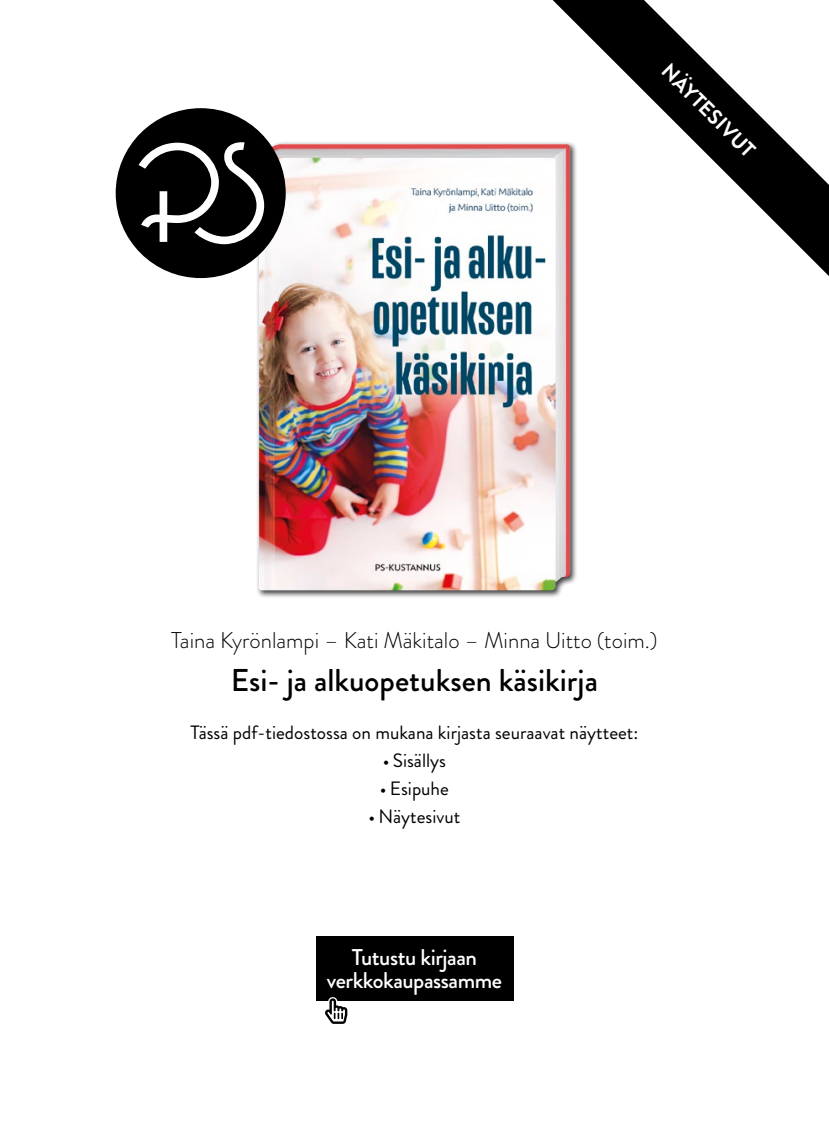
<style>
.page{position:relative;width:829px;height:1136px;background:#fff}
.page>*{position:absolute;margin:0;border:0;box-sizing:border-box;transform-origin:0 0}
.teoksen_nimi{font:500 31.5px "Brandon Grotesque";color:#000}
.tekijä_t{font:300 22.75px "Brandon Grotesque";color:#000}
.t1{font:500 22.75px/22.8px "Brandon Grotesque";letter-spacing:-.02em;color:#fff;text-align:center}
.t2{font:700 21px "Brandon Grotesque";color:#fff}
.Tässä_pdf_ssä_mukana{font:19.25px "Brandon Grotesque";color:#000}
</style>
<div class="page">
<div style="left:256px;top:141px;width:322px;height:457px;background:#000;opacity:.75"></div>
<img style="left:259px;top:144px;width:311px;height:446px">
<div style="left:316px;top:937px;width:197px;height:64px;background:#000"></div>
<svg style="left:325px;top:997px;width:23px;height:27px"></svg>
<svg style="left:552px;top:0;width:276px;height:276px"></svg>
<svg style="left:116px;top:108px;width:170px;height:170px"></svg>
<p class="t2" style="left:675px;top:57px;width:124px;rotate:45deg">NÄYTESIVUT</p>
<p class="tekijä_t" style="left:171px;top:625px;width:488px">Taina Kyrönlampi – Kati Mäkitalo – Minna Uitto (toim.)</p>
<p class="teoksen_nimi" style="left:231px;top:659px;width:368px">Esi- ja alkuopetuksen käsikirja</p>
<p class="Tässä_pdf_ssä_mukana" style="left:190px;top:719px;width:449px">Tässä pdf-tiedostossa on mukana kirjasta seuraavat näytteet:</p>
<p class="Tässä_pdf_ssä_mukana" style="left:383px;top:747px;width:65px">• Sisällys</p>
<p class="Tässä_pdf_ssä_mukana" style="left:380px;top:775px;width:70px">• Esipuhe</p>
<p class="Tässä_pdf_ssä_mukana" style="left:368px;top:803px;width:93px">• Näytesivut</p>
<p class="t1" style="left:327px;top:947px;width:177px">Tutustu kirjaan verkkokaupassamme</p>
</div>
